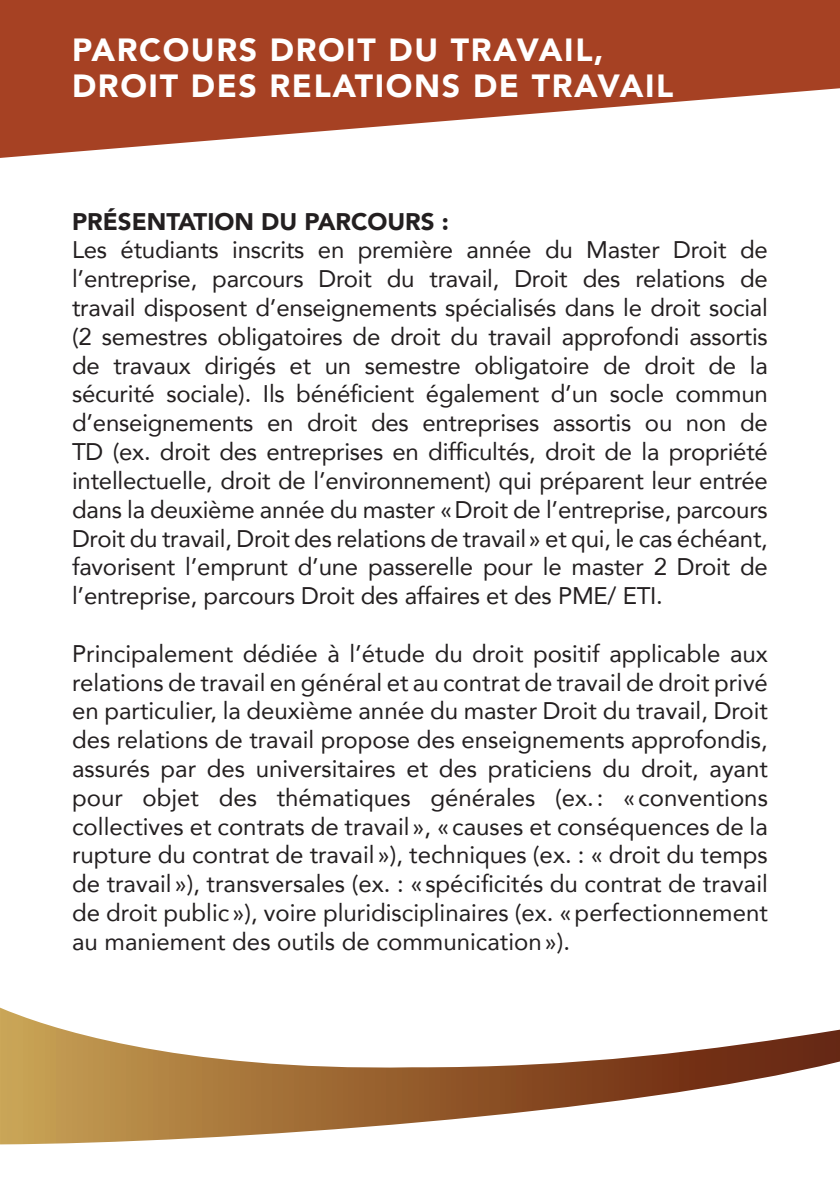
<style>
.page{position:relative;width:840px;height:1191px;background:#fff}
.page>*{position:absolute;margin:0;border:0;box-sizing:border-box;transform-origin:0 0}
.t1{font:900 32px/36px "Avenir";letter-spacing:.05em;color:#fff}
.t2{font:24px/28.8px "Avenir";letter-spacing:-.005em;color:#231f20;text-align:justify}
.t3{font:900 24px "Avenir";color:#231f20}
</style>
<div class="page">
<svg style="left:0;top:0;width:839px;height:158px;fill:#a64123"></svg>
<svg style="left:0;top:1007px;width:839px;height:137px"></svg>
<h1 class="t1" style="left:72px;top:31px;width:602px">PARCOURS DROIT DU TRAVAIL,<br>DROIT DES RELATIONS DE TRAVAIL</h1>
<p class="t3" style="left:72px;top:201px;width:378px">PRÉSENTATION DU PARCOURS :</p>
<p class="t2" style="left:72px;top:235px;width:697px">Les étudiants inscrits en première année du Master Droit de l’entreprise, parcours Droit du travail, Droit des relations de travail disposent d’enseignements spécialisés dans le droit social (2 semestres obligatoires de droit du travail approfondi assortis de travaux dirigés et un semestre obligatoire de droit de la sécurité sociale). Ils bénéficient également d’un socle commun d’enseignements en droit des entreprises assortis ou non de TD (ex. droit des entreprises en difficultés, droit de la propriété intellectuelle, droit de l’environnement) qui préparent leur entrée dans la deuxième année du master «Droit de l’entreprise, parcours Droit du travail, Droit des relations de travail» et qui, le cas échéant, favorisent l’emprunt d’une passerelle pour le master 2 Droit de l’entreprise, parcours Droit des affaires et des PME/ ETI.</p>
<p class="t2" style="left:72px;top:638px;width:697px">Principalement dédiée à l’étude du droit positif applicable aux relations de travail en général et au contrat de travail de droit privé en particulier, la deuxième année du master Droit du travail, Droit des relations de travail propose des enseignements approfondis, assurés par des universitaires et des praticiens du droit, ayant pour objet des thématiques générales (ex.: «conventions collectives et contrats de travail», « causes et conséquences de la rupture du contrat de travail »), techniques (ex. : « droit du temps de travail»), transversales (ex. : « spécificités du contrat de travail de droit public »), voire pluridisciplinaires (ex. «perfectionnement au maniement des outils de communication»).</p>
</div>
